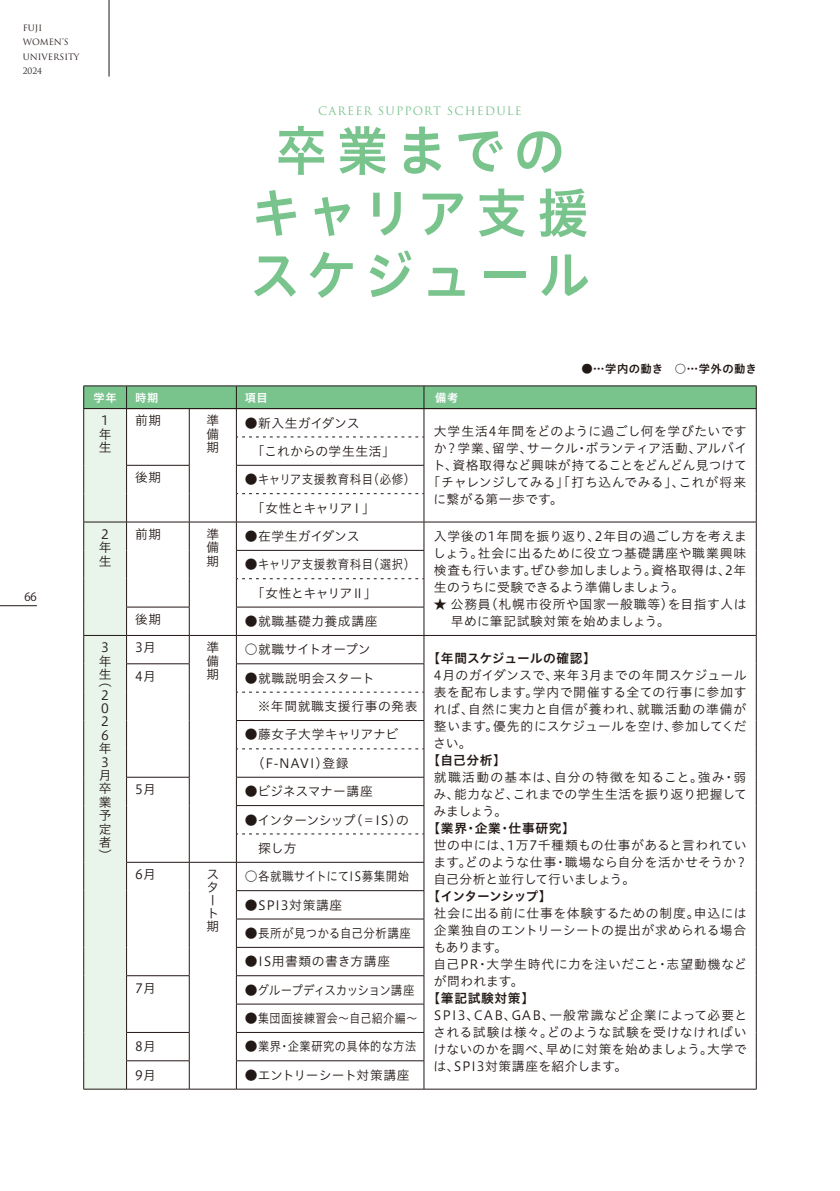
<style>
.page{position:relative;width:840px;height:1191px;background:#fff}
.page>*{position:absolute;margin:0;border:0;box-sizing:border-box;transform-origin:0 0}
.t1{font:53.6px/62.4px "Hiragino UD Sans Std N W6";letter-spacing:.14em;color:#79c38d;text-align:center;scale:.95 1}
.t2{font:12.8px/13.4px "Hiragino UD Sans Std N W3";letter-spacing:.03em;color:#221815;text-align:justify}
.t3{font:12.8px "Hiragino UD Sans Std N W3";letter-spacing:.05em;color:#221815}
.t4{font:12.8px "Hiragino UD Sans Std N W3";letter-spacing:-.045em;color:#221815}
.t5{font:12.8px "Hiragino UD Sans Std N W3";letter-spacing:-.005em;color:#221815}
.t6{font:12.8px "Hiragino UD Sans Std N W6";letter-spacing:.03em;color:#221815}
.t7{font:12.8px "Hiragino UD Sans Std N W3";letter-spacing:.005em;color:#221815}
.t8{font:12.8px "Hiragino UD Sans Std N W3";letter-spacing:-.05em;color:#221815}
.t9{font:12.8px "Hiragino UD Sans Std N W6";letter-spacing:.005em;color:#221815}
.t10{font:12.8px "Hiragino UD Sans Std N W3";letter-spacing:-.015em;color:#221815}
.t11{font:12.8px "Hiragino UD Sans Std N W3";color:#221815}
.t12{font:12.8px "Hiragino UD Sans Std N W3";letter-spacing:-.01em;color:#221815}
.t13{font:12.8px "Hiragino UD Sans Std N W6";letter-spacing:-.05em;color:#221815}
.t14{font:11.4px "Trajan Pro";letter-spacing:.1em;color:#79c38d}
.t15{font:11.4px "Hiragino UD Sans Std N W6";letter-spacing:.035em;color:#221815}
.t16{font:11.4px "Hiragino UD Sans Std N W6";letter-spacing:.05em;color:#fff}
.t17{font:11.4px "Koz Go Pr 6 N";color:#221815}
.t18{font:8.6px/14.2px "Trajan Pro";color:#221815}
</style>
<div class="page">
<hr style="left:109px;top:0;width:1px;height:77px;background:#221815">
<hr style="left:83px;top:385px;width:43px;height:1px;background:#221815">
<hr style="left:126px;top:385px;width:110px;height:1px;background:#221815">
<hr style="left:236px;top:385px;width:187px;height:1px;background:#221815">
<hr style="left:423px;top:385px;width:333px;height:1px;background:#221815">
<svg style="left:83px;top:386px;width:673px;height:703px"></svg>
<hr style="left:0;top:605px;width:37px;height:1px;background:#221815">
<p class="t18" style="left:23px;top:21px;width:58px">FUJI<br>WOMEN’S<br>UNIVERSITY<br>2024</p>
<p class="t14" style="left:318px;top:103px;width:205px">CAREER SUPPORT SCHEDULE</p>
<h1 class="t1" style="left:249px;top:116px;width:359px">卒業までのキャリア支援スケジュール</h1>
<p class="t17" style="left:24px;top:590px;width:14px">66</p>
<p class="t15" style="left:581px;top:360px;width:177px">●…学内の動き　○…学外の動き</p>
<p class="t16" style="left:93px;top:388px;width:25px">学年</p>
<p class="t16" style="left:135px;top:388px;width:25px">時期</p>
<p class="t16" style="left:245px;top:388px;width:24px">項目</p>
<p class="t16" style="left:435px;top:388px;width:25px">備考</p>
<p class="t2" style="left:99px;top:413px;width:13px;text-align:left">1年生</p>
<p class="t2" style="left:135px;top:413px;width:28px">前期</p>
<p class="t2" style="left:206px;top:413px;width:13px">準備期</p>
<p class="t5" style="left:245px;top:413px;width:116px">●新入生ガイダンス</p>
<p class="t2" style="left:433px;top:424px;width:314px">大学生活4年間をどのように過ごし何を学びたいです</p>
<p class="t2" style="left:433px;top:441px;width:315px">か？学業、留学、サークル・ボランティア活動、アルバイ</p>
<p class="t7" style="left:432px;top:455px;width:315px">ト、資格取得など興味が持てることをどんどん見つけて</p>
<p class="t2" style="left:427px;top:475px;width:320px">「チャレンジしてみる」「打ち込んでみる」、これが将来</p>
<p class="t2" style="left:433px;top:492px;width:131px">に繋がる第一歩です。</p>
<p class="t2" style="left:245px;top:444px;width:151px">　「これからの学生生活」</p>
<p class="t2" style="left:135px;top:470px;width:28px">後期</p>
<p class="t2" style="left:245px;top:472px;width:172px">●キャリア支援教育科目（必修）</p>
<p class="t4" style="left:245px;top:498px;width:132px">　「女性とキャリアⅠ」</p>
<p class="t2" style="left:99px;top:526px;width:13px;text-align:left">2年生</p>
<p class="t2" style="left:135px;top:526px;width:28px">前期</p>
<p class="t2" style="left:206px;top:526px;width:13px">準備期</p>
<p class="t5" style="left:245px;top:526px;width:116px">●在学生ガイダンス</p>
<p class="t2" style="left:433px;top:527px;width:315px;line-height:17px">入学後の1年間を振り返り、2年目の過ごし方を考えましょう。社会に出るために役立つ基礎講座や職業興味検査も行います。ぜひ参加しましょう。資格取得は、2年生のうちに受験できるよう準備しましょう。</p>
<p class="t2" style="left:450px;top:595px;width:297px;line-height:17px;text-indent:-17px">★ 公務員（札幌市役所や国家一般職等）を目指す人は早めに筆記試験対策を始めましょう。</p>
<p class="t2" style="left:245px;top:557px;width:172px">●キャリア支援教育科目（選択）</p>
<p class="t4" style="left:245px;top:583px;width:133px">　「女性とキャリアⅡ」</p>
<p class="t2" style="left:135px;top:612px;width:28px">後期</p>
<p class="t3" style="left:245px;top:611px;width:134px">●就職基礎力養成講座</p>
<p class="t2" style="left:99px;top:640px;width:13px;text-align:left">3年生</p>
<p class="t2" style="left:99px;top:674px;width:14px;text-align:left">（<br>2<br>0<br>2<br>6年<br>3月卒業予定者）</p>
<p class="t2" style="left:135px;top:640px;width:22px">3月</p>
<p class="t2" style="left:206px;top:640px;width:13px">準備期</p>
<p class="t12" style="left:245px;top:640px;width:127px">○就職サイトオープン</p>
<p class="t2" style="left:135px;top:668px;width:22px">4月</p>
<p class="t2" style="left:245px;top:670px;width:131px">●就職説明会スタート</p>
<p class="t3" style="left:245px;top:696px;width:174px">　※年間就職支援行事の発表</p>
<p class="t11" style="left:245px;top:725px;width:155px">●藤女子大学キャリアナビ</p>
<p class="t2" style="left:245px;top:755px;width:105px">　（F-NAVI）登録</p>
<p class="t2" style="left:135px;top:782px;width:22px">5月</p>
<p class="t5" style="left:245px;top:781px;width:129px">●ビジネスマナー講座</p>
<p class="t4" style="left:245px;top:810px;width:165px">●インターンシップ（＝IS）の</p>
<p class="t2" style="left:245px;top:840px;width:53px">　探し方</p>
<p class="t2" style="left:135px;top:867px;width:22px">6月</p>
<p class="t2" style="left:206px;top:866px;width:13px;text-align:left">スタート期</p>
<p class="t3" style="left:245px;top:867px;width:166px">○各就職サイトにてIS募集開始</p>
<p class="t3" style="left:245px;top:895px;width:99px">●SPI3対策講座</p>
<p class="t2" style="left:245px;top:925px;width:168px">●長所が見つかる自己分析講座</p>
<p class="t2" style="left:245px;top:954px;width:147px">●IS用書類の書き方講座</p>
<p class="t2" style="left:135px;top:980px;width:22px">7月</p>
<p class="t8" style="left:245px;top:980px;width:171px">●グループディスカッション講座</p>
<p class="t3" style="left:245px;top:1008px;width:174px">●集団面接練習会～自己紹介編～</p>
<p class="t2" style="left:135px;top:1039px;width:22px">8月</p>
<p class="t3" style="left:245px;top:1037px;width:173px">●業界・企業研究の具体的な方法</p>
<p class="t2" style="left:135px;top:1067px;width:22px">9月</p>
<p class="t10" style="left:245px;top:1065px;width:166px">●エントリーシート対策講座</p>
<p class="t9" style="left:427px;top:648px;width:170px">【年間スケジュールの確認】</p>
<p class="t2" style="left:433px;top:666px;width:314px;line-height:17px">4月のガイダンスで、来年3月までの年間スケジュール表を配布します。学内で開催する全ての行事に参加すれば、自然に実力と自信が養われ、就職活動の準備が整います。優先的にスケジュールを空け、参加してください。</p>
<p class="t6" style="left:427px;top:750px;width:80px">【自己分析】</p>
<p class="t2" style="left:433px;top:768px;width:315px;line-height:17px">就職活動の基本は、自分の特徴を知ること。強み・弱み、能力など、これまでの学生生活を振り返り把握してみましょう。</p>
<p class="t6" style="left:427px;top:818px;width:149px">【業界・企業・仕事研究】</p>
<p class="t2" style="left:433px;top:836px;width:315px;line-height:17px">世の中には、1万7千種類もの仕事があると言われています。どのような仕事・職場なら自分を活かせそうか？自己分析と並行して行いましょう。</p>
<p class="t13" style="left:427px;top:886px;width:126px">【インターンシップ】</p>
<p class="t2" style="left:433px;top:904px;width:315px;line-height:17px;text-align:left">社会に出る前に仕事を体験するための制度。申込には企業独自のエントリーシートの提出が求められる場合もあります。<br>自己PR・大学生時代に力を注いだこと・志望動機などが問われます。</p>
<p class="t6" style="left:427px;top:988px;width:108px">【筆記試験対策】</p>
<p class="t2" style="left:433px;top:1006px;width:315px;line-height:17px">SPI3、CAB、GAB、一般常識など企業によって必要とされる試験は様々。どのような試験を受けなければいけないのかを調べ、早めに対策を始めましょう。大学では、SPI3対策講座を紹介します。</p>
</div>
